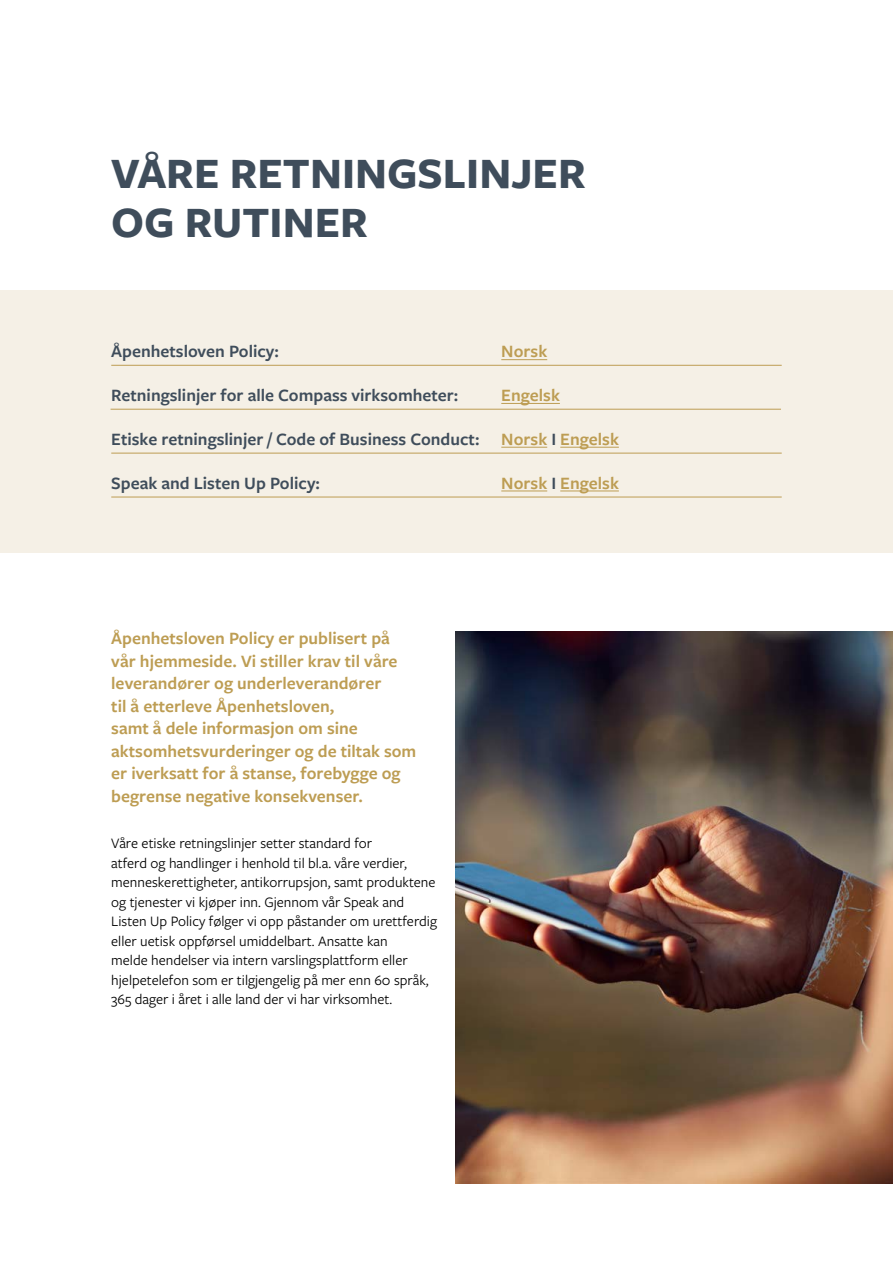
<style>
.page{position:relative;width:893px;height:1263px;background:#fff}
.page>*{position:absolute;margin:0;border:0;box-sizing:border-box;transform-origin:0 0}
.t1{font:700 45px/48px "Freight Sans Pro";color:#3f4d5b}
.t2{font:600 18px/22.5px "Freight Sans Pro";color:#bd9d53}
.t3{font:600 18px "Freight Sans Pro";color:#3f4d5b}
.t4{font:15px/19.5px "Freight Sans Pro";color:#000}
.s1{color:#bd9d53}
.s2{color:#3f4d5b}
</style>
<div class="page">
<div style="left:0;top:290px;width:893px;height:262px;background:#f5f0e6"></div>
<hr style="left:501px;top:359px;width:46px;height:1px;background:#bd9d53">
<hr style="left:501px;top:403px;width:59px;height:1px;background:#bd9d53">
<hr style="left:501px;top:447px;width:46px;height:1px;background:#bd9d53">
<hr style="left:560px;top:447px;width:59px;height:1px;background:#bd9d53">
<hr style="left:501px;top:491px;width:46px;height:1px;background:#bd9d53">
<hr style="left:560px;top:491px;width:59px;height:1px;background:#bd9d53">
<hr style="left:111px;top:365px;width:671px;height:1px;background:#bd9d53">
<hr style="left:111px;top:409px;width:670px;height:1px;background:#bd9d53">
<hr style="left:111px;top:453px;width:671px;height:1px;background:#bd9d53">
<hr style="left:111px;top:497px;width:671px;height:1px;background:#bd9d53">
<img style="left:455px;top:631px;width:438px;height:552px">
<h1 class="t1" style="left:111px;top:148px;width:476px">VÅRE RETNINGSLINJER<br>OG RUTINER</h1>
<p class="t3" style="left:111px;top:339px;width:169px">Åpenhetsloven Policy:</p>
<p class="t2" style="left:501px;top:339px;width:47px">Norsk</p>
<p class="t3" style="left:111px;top:383px;width:349px">Retningslinjer for alle Compass virksomheter:</p>
<p class="t2" style="left:501px;top:383px;width:60px">Engelsk</p>
<p class="t3" style="left:111px;top:427px;width:509px">Etiske retningslinjer / Code of Business Conduct: <span class="s1">Norsk</span> I <span class="s1">Engelsk</span></p>
<p class="t3" style="left:111px;top:470px;width:210px">Speak and Listen Up Policy:</p>
<p class="t2" style="left:501px;top:471px;width:119px">Norsk <span class="s2">I</span> Engelsk</p>
<p class="t2" style="left:111px;top:626px;width:307px">Åpenhetsloven Policy er publisert på vår hjemmeside. Vi stiller krav til våre leverandører og underleverandører<br>til å etterleve Åpenhetsloven,<br>samt å dele informasjon om sine aktsomhetsvurderinger og de tiltak som er iverksatt for å stanse, forebygge og begrense negative konsekvenser.</p>
<p class="t4" style="left:111px;top:833px;width:327px">Våre etiske retningslinjer setter standard for<br>atferd og handlinger i henhold til bl.a. våre verdier, menneskerettigheter, antikorrupsjon, samt produktene og tjenester vi kjøper inn. Gjennom vår Speak and Listen Up Policy følger vi opp påstander om urettferdig eller uetisk oppførsel umiddelbart. Ansatte kan<br>melde hendelser via intern varslingsplattform eller hjelpetelefon som er tilgjengelig på mer enn 60 språk, 365 dager i året i alle land der vi har virksomhet.</p>
</div>
